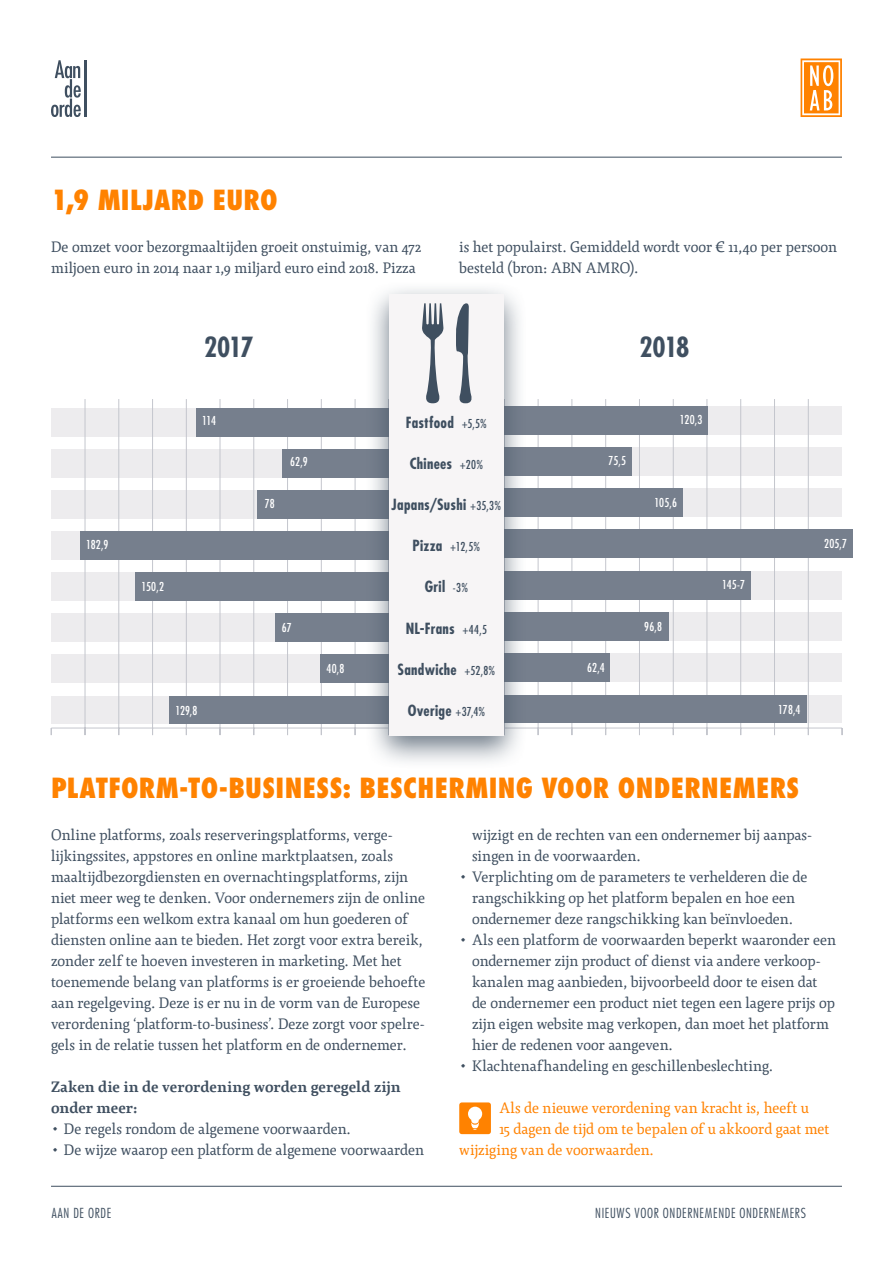
<style>
.page{position:relative;width:893px;height:1263px;background:#fff}
.page>*{position:absolute;margin:0;border:0;box-sizing:border-box;transform-origin:0 0}
.Oranjekop{font:800 condensed 27px "Futura Std";letter-spacing:.01em;color:#ff8200}
.Checklistkopje{font:700 condensed 27px "Futura Std";letter-spacing:-.055em;color:#3f4f60}
.Agendaplat-2kolom{font:15px/21px "Agendatype";letter-spacing:.005em;color:#3f4f60}
.Agendaplat-2kolom-2{font:15px "Agendatype";letter-spacing:.005em;color:#ff8200}
.Checklistkopje-2{font:700 condensed 15px "Futura Std";letter-spacing:.02em;color:#3f4f60}
.Agendaplat-2kolom-3{font:700 15px/21px "Agendatype";color:#3f4f60}
.t1{font:300 condensed 13.5px "Futura Std";letter-spacing:.05em;color:#3f4f60}
.Checklist-plat{font:condensed 12px "Futura Std";letter-spacing:.01em;color:#fff}
.Checklistkopje-3{font:condensed 12px "Futura Std";color:#3f4f60}
.s1{font-weight:400;font-size:12px}
.s2{font-weight:700;font-size:15px}
</style>
<div class="page">
<div style="left:51px;top:696px;width:355px;height:27px;background:#edecee"></div>
<div style="left:51px;top:654px;width:355px;height:29px;background:#edecee"></div>
<div style="left:51px;top:613px;width:355px;height:29px;background:#edecee"></div>
<div style="left:51px;top:572px;width:355px;height:29px;background:#edecee"></div>
<div style="left:51px;top:531px;width:355px;height:29px;background:#edecee"></div>
<div style="left:51px;top:490px;width:355px;height:28px;background:#edecee"></div>
<div style="left:51px;top:449px;width:355px;height:28px;background:#edecee"></div>
<div style="left:51px;top:408px;width:355px;height:28px;background:#edecee"></div>
<div style="left:487px;top:695px;width:355px;height:27px;background:#edecee"></div>
<div style="left:487px;top:653px;width:355px;height:29px;background:#edecee"></div>
<div style="left:487px;top:612px;width:355px;height:29px;background:#edecee"></div>
<div style="left:487px;top:571px;width:355px;height:28px;background:#edecee"></div>
<div style="left:487px;top:488px;width:355px;height:29px;background:#edecee"></div>
<div style="left:487px;top:447px;width:355px;height:29px;background:#edecee"></div>
<div style="left:487px;top:406px;width:355px;height:28px;background:#edecee"></div>
<hr style="left:51px;top:157px;width:791px;height:1px;background:#3f4f60">
<hr style="left:51px;top:1186px;width:791px;height:1px;background:#3f4f60">
<svg style="left:800px;top:59px;width:42px;height:58px"></svg>
<svg style="left:51px;top:60px;width:30px;height:57px"></svg>
<hr style="left:84px;top:60px;width:2px;height:57px;background:#3f4f60">
<hr style="left:538px;top:399px;width:1px;height:329px;background:#c4c6cd">
<hr style="left:572px;top:399px;width:1px;height:329px;background:#c4c6cd">
<hr style="left:605px;top:399px;width:1px;height:329px;background:#c4c6cd">
<hr style="left:639px;top:399px;width:1px;height:329px;background:#c4c6cd">
<hr style="left:673px;top:399px;width:1px;height:329px;background:#c4c6cd">
<hr style="left:707px;top:399px;width:1px;height:329px;background:#c4c6cd">
<hr style="left:740px;top:399px;width:1px;height:329px;background:#c4c6cd">
<hr style="left:774px;top:399px;width:1px;height:329px;background:#c4c6cd">
<hr style="left:808px;top:399px;width:1px;height:329px;background:#c4c6cd">
<hr style="left:504px;top:728px;width:338px;height:1px;background:#c4c6cd">
<hr style="left:355px;top:399px;width:1px;height:329px;background:#c4c6cd">
<hr style="left:321px;top:399px;width:1px;height:329px;background:#c4c6cd">
<hr style="left:287px;top:399px;width:1px;height:329px;background:#c4c6cd">
<hr style="left:254px;top:399px;width:1px;height:329px;background:#c4c6cd">
<hr style="left:220px;top:399px;width:1px;height:329px;background:#c4c6cd">
<hr style="left:186px;top:399px;width:1px;height:329px;background:#c4c6cd">
<hr style="left:152px;top:399px;width:1px;height:329px;background:#c4c6cd">
<hr style="left:119px;top:399px;width:1px;height:329px;background:#c4c6cd">
<hr style="left:85px;top:399px;width:1px;height:329px;background:#c4c6cd">
<hr style="left:51px;top:728px;width:338px;height:1px;background:#c4c6cd">
<div style="left:170px;top:696px;width:219px;height:27px;background:#767f8d"></div>
<div style="left:320px;top:654px;width:69px;height:29px;background:#767f8d"></div>
<div style="left:276px;top:613px;width:113px;height:29px;background:#767f8d"></div>
<div style="left:135px;top:572px;width:254px;height:29px;background:#767f8d"></div>
<div style="left:80px;top:531px;width:309px;height:29px;background:#767f8d"></div>
<div style="left:257px;top:490px;width:132px;height:28px;background:#767f8d"></div>
<div style="left:283px;top:449px;width:106px;height:28px;background:#767f8d"></div>
<div style="left:196px;top:408px;width:193px;height:28px;background:#767f8d"></div>
<div style="left:504px;top:695px;width:303px;height:27px;background:#767f8d"></div>
<div style="left:504px;top:653px;width:106px;height:29px;background:#767f8d"></div>
<div style="left:504px;top:612px;width:164px;height:29px;background:#767f8d"></div>
<div style="left:504px;top:571px;width:247px;height:28px;background:#767f8d"></div>
<div style="left:504px;top:529px;width:349px;height:29px;background:#767f8d"></div>
<div style="left:504px;top:488px;width:179px;height:29px;background:#767f8d"></div>
<div style="left:504px;top:447px;width:128px;height:29px;background:#767f8d"></div>
<div style="left:504px;top:406px;width:204px;height:28px;background:#767f8d"></div>
<svg style="left:459px;top:1102px;width:32px;height:32px"></svg>
<div style="left:365px;top:281px;width:163px;height:488px;background:#3f4f60;opacity:.75"></div>
<div style="left:389px;top:294px;width:115px;height:441px;background:#f7f5f6"></div>
<svg style="left:422px;top:303px;width:21px;height:100px"></svg>
<svg style="left:456px;top:303px;width:16px;height:100px"></svg>
<p class="Oranjekop" style="left:51px;top:183px;width:228px">1,9 MILJARD EURO</p>
<p class="Agendaplat-2kolom" style="left:51px;top:236px;width:372px">De omzet voor bezorgmaaltijden groeit onstuimig, van 472 miljoen euro in 2014 naar 1,9 miljard euro eind 2018. Pizza</p>
<p class="Agendaplat-2kolom" style="left:459px;top:236px;width:379px">is het populairst. Gemiddeld wordt voor € 11,40 per persoon besteld (bron: ABN AMRO).</p>
<p class="Checklist-plat" style="left:86px;top:538px;width:24px">182,9</p>
<p class="Checklistkopje" style="left:204px;top:330px;width:51px">2017</p>
<p class="Checklistkopje" style="left:640px;top:330px;width:51px">2018</p>
<p class="Checklist-plat" style="left:202px;top:413px;width:15px">114</p>
<p class="Checklist-plat" style="left:141px;top:579px;width:24px">150,2</p>
<p class="Checklist-plat" style="left:175px;top:703px;width:24px">129,8</p>
<p class="Checklist-plat" style="left:265px;top:496px;width:12px">78</p>
<p class="Checklist-plat" style="left:290px;top:455px;width:19px">62,9</p>
<p class="Checklist-plat" style="left:282px;top:620px;width:11px">67</p>
<p class="Checklist-plat" style="left:326px;top:662px;width:19px">40,8</p>
<p class="Checklistkopje-2" style="left:406px;top:413px;width:83px">Fastfood <span class="s1">+5,5%</span></p>
<p class="Checklistkopje-2" style="left:410px;top:454px;width:75px">Chinees <span class="s1">+20%</span></p>
<p class="Checklistkopje-2" style="left:392px;top:495px;width:111px">Japans/Sushi <span class="s1">+35,3%</span></p>
<p class="Checklistkopje-3" style="left:413px;top:539px;width:69px"><span class="s2">Pizza</span> +12,5%</p>
<p class="Checklistkopje-2" style="left:425px;top:577px;width:45px">Gril <span class="s1">-3%</span></p>
<p class="Checklistkopje-2" style="left:406px;top:619px;width:83px">NL-Frans <span class="s1">+44,5</span></p>
<p class="Checklistkopje-2" style="left:398px;top:660px;width:99px">Sandwiche <span class="s1">+52,8%</span></p>
<p class="Checklistkopje-2" style="left:408px;top:701px;width:79px">Overige <span class="s1">+37,4%</span></p>
<p class="Checklist-plat" style="left:608px;top:453px;width:19px">75,5</p>
<p class="Checklist-plat" style="left:680px;top:412px;width:24px">120,3</p>
<p class="Checklist-plat" style="left:655px;top:495px;width:24px">105,6</p>
<p class="Checklist-plat" style="left:587px;top:660px;width:19px">62,4</p>
<p class="Checklist-plat" style="left:644px;top:619px;width:19px">96,8</p>
<p class="Checklist-plat" style="left:722px;top:578px;width:24px">145-7</p>
<p class="Checklist-plat" style="left:824px;top:536px;width:24px">205,7</p>
<p class="Checklist-plat" style="left:778px;top:702px;width:24px">178,4</p>
<p class="Oranjekop" style="left:51px;top:771px;width:750px">PLATFORM-TO-BUSINESS: BESCHERMING VOOR ONDERNEMERS</p>
<p class="Agendaplat-2kolom" style="left:51px;top:824px;width:376px">Online platforms, zoals reserveringsplatforms, verge&shy;lijkingssites, appstores en online marktplaatsen, zoals maaltijdbezorgdiensten en overnachtingsplatforms, zijn niet meer weg te denken. Voor ondernemers zijn de online platforms een welkom extra kanaal om hun goederen of diensten online aan te bieden. Het zorgt voor extra bereik, zonder zelf te hoeven investeren in marketing. Met het toenemende belang van platforms is er groeiende behoefte aan regelgeving. Deze is er nu in de vorm van de Europese verordening ‘platform-to-business’. Deze zorgt voor spelre&shy;gels in de relatie tussen het platform en de ondernemer.</p>
<p class="Agendaplat-2kolom-3" style="left:51px;top:1076px;width:351px">Zaken die in de verordening worden geregeld zijn onder meer:</p>
<p class="Agendaplat-2kolom" style="left:51px;top:1118px;width:301px">• De regels rondom de algemene voorwaarden.</p>
<p class="Agendaplat-2kolom" style="left:51px;top:1139px;width:374px">• De wijze waarop een platform de algemene voorwaarden</p>
<p class="Agendaplat-2kolom" style="left:472px;top:824px;width:342px">wijzigt en de rechten van een ondernemer bij aanpas&shy;singen in de voorwaarden.</p>
<p class="Agendaplat-2kolom" style="left:459px;top:866px;width:350px;text-align:center">• Verplichting om de parameters te verhelderen die de rangschikking op het platform bepalen en hoe een ondernemer deze rangschikking kan beïnvloeden.</p>
<p class="Agendaplat-2kolom" style="left:472px;top:929px;width:365px;text-indent:-13px">• Als een platform de voorwaarden beperkt waaronder een ondernemer zijn product of dienst via andere verkoop&shy;kanalen mag aanbieden, bijvoorbeeld door te eisen dat de ondernemer een product niet tegen een lagere prijs op zijn eigen website mag verkopen, dan moet het platform hier de redenen voor aangeven.</p>
<p class="Agendaplat-2kolom" style="left:459px;top:1055px;width:316px">• Klachtenafhandeling en geschillenbeslechting.</p>
<p class="Agendaplat-2kolom-2" style="left:499px;top:1098px;width:311px">Als de nieuwe verordening van kracht is, heeft u</p>
<p class="Agendaplat-2kolom-2" style="left:499px;top:1119px;width:331px">15 dagen de tijd om te bepalen of u akkoord gaat met</p>
<p class="Agendaplat-2kolom-2" style="left:459px;top:1140px;width:196px">wijziging van de voorwaarden.</p>
<p class="t1" style="left:52px;top:1205px;width:61px">AAN DE ORDE</p>
<p class="t1" style="left:595px;top:1205px;width:212px">NIEUWS VOOR ONDERNEMENDE ONDERNEMERS</p>
</div>
